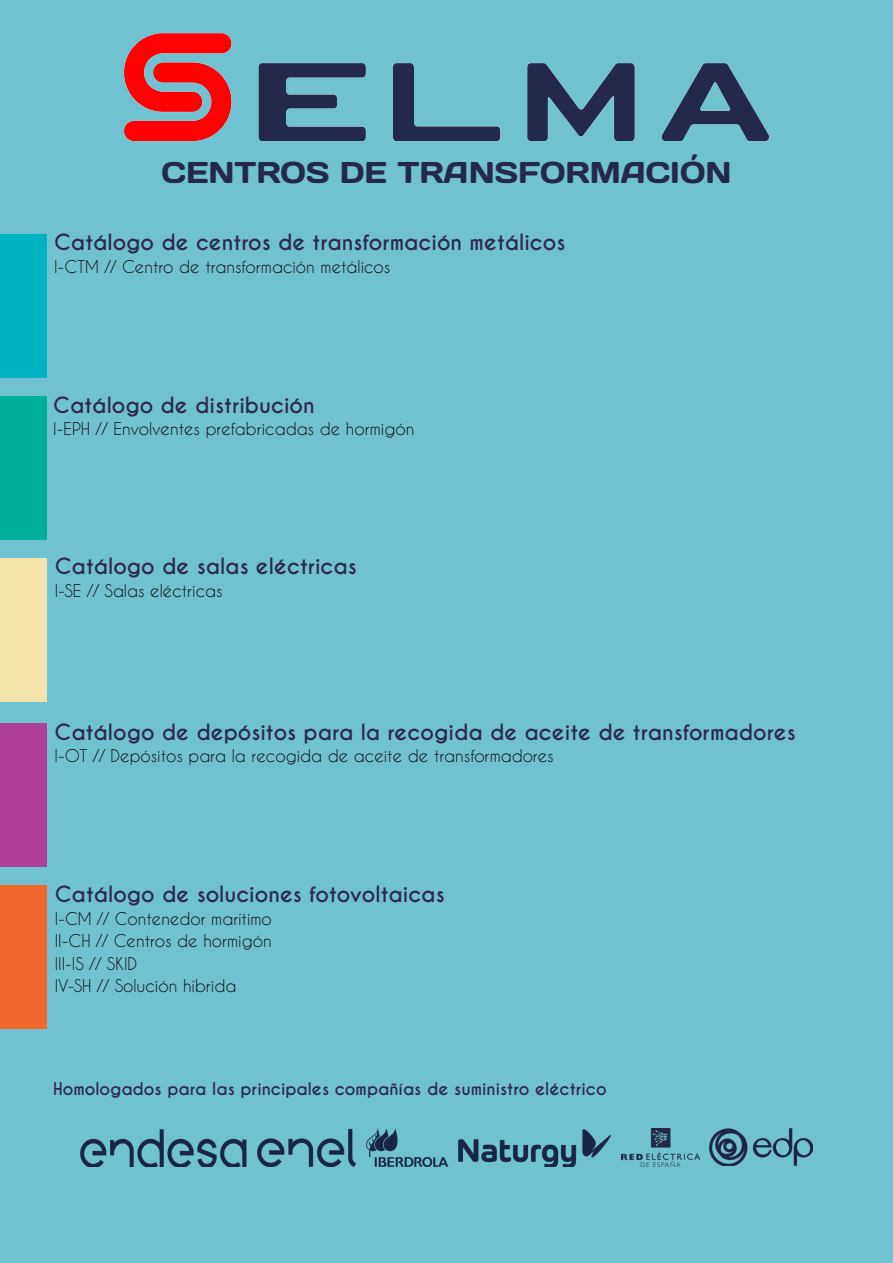
<style>
.page{position:relative;width:893px;height:1263px;background:#71c2d0}
.page>*{position:absolute;margin:0;border:0;box-sizing:border-box;transform-origin:0 0}
.t1{font:30px "Days One";color:#24294b}
.t2{font:700 21px "Caviar Dreams";color:#2c2850}
.t3{font:16.5px "Caviar Dreams";color:#0b090c}
.Estilo_de_párrafo_1{font:700 16.5px "Caviar Dreams";color:#2c2850}
</style>
<div class="page">
<img style="left:80px;top:1129px;width:167px;height:37px">
<img style="left:258px;top:1128px;width:98px;height:38px">
<img style="left:367px;top:1128px;width:81px;height:38px">
<img style="left:459px;top:1129px;width:151px;height:37px">
<img style="left:621px;top:1128px;width:78px;height:38px">
<img style="left:710px;top:1128px;width:103px;height:38px">
<div style="left:0;top:234px;width:47px;height:143px;background:#00b3c2"></div>
<div style="left:0;top:396px;width:47px;height:143px;background:#00af9a"></div>
<div style="left:0;top:559px;width:47px;height:143px;background:#f5e4a9"></div>
<div style="left:0;top:723px;width:47px;height:144px;background:#af4097"></div>
<div style="left:0;top:886px;width:47px;height:143px;background:#f2682c"></div>
<img style="left:124px;top:33px;width:646px;height:109px">
<p class="t1" style="left:162px;top:154px;width:571px">CENTROS DE TRANSFORMACIÓN</p>
<p class="t2" style="left:54px;top:230px;width:513px">Catálogo de centros de transformación metálicos</p>
<p class="t3" style="left:54px;top:257px;width:338px">I-CTM // Centro de transformación metálicos</p>
<p class="t2" style="left:53px;top:392px;width:263px">Catálogo de distribución</p>
<p class="t3" style="left:53px;top:419px;width:362px">I-EPH // Envolventes prefabricadas de hormigón</p>
<p class="t2" style="left:55px;top:554px;width:304px">Catálogo de salas eléctricas</p>
<p class="t3" style="left:55px;top:580px;width:169px">I-SE // Salas eléctricas</p>
<p class="t2" style="left:55px;top:719px;width:743px">Catálogo de depósitos para la recogida de aceite de transformadores</p>
<p class="t3" style="left:55px;top:746px;width:501px">I-OT // Depósitos para la recogida de aceite de transformadores</p>
<p class="t2" style="left:55px;top:881px;width:391px">Catálogo de soluciones fotovoltaicas</p>
<p class="t3" style="left:55px;top:908px;width:219px">I-CM // Contenedor marítimo</p>
<p class="t3" style="left:55px;top:931px;width:218px">II-CH // Centros de hormigón</p>
<p class="t3" style="left:55px;top:953px;width:84px">III-IS // SKID</p>
<p class="t3" style="left:55px;top:976px;width:183px">IV-SH // Solución híbrida</p>
<p class="Estilo_de_párrafo_1" style="left:53px;top:1079px;width:555px">Homologados para las principales compañías de suministro eléctrico</p>
</div>
